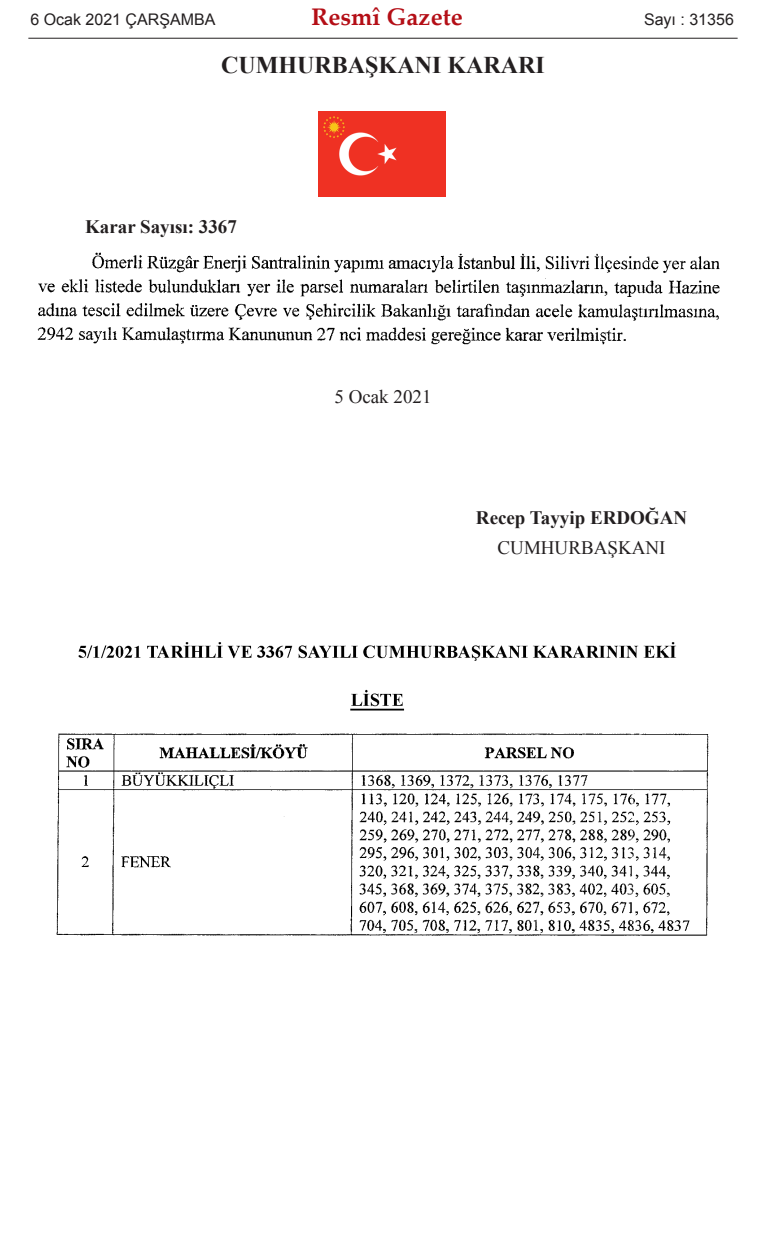
<style>
.page{position:relative;width:766px;height:1259px;background:#fff}
.page>*{position:absolute;margin:0;border:0;box-sizing:border-box;transform-origin:0 0}
.t1{font:700 24px "Times New Roman";color:#231f20}
.t2{font:700 24px "Palatino Linotype";color:#b40e16}
.t3{font:700 19px "Times New Roman";color:#231f20}
.t4{font:19px "Times New Roman";color:#231f20}
.t5{font:16px "Arial";color:#231f20}
</style>
<div class="page">
<img style="left:318px;top:111px;width:127px;height:85px">
<img style="left:37px;top:252px;width:683px;height:93px">
<img style="left:56px;top:642px;width:653px;height:294px">
<hr style="left:28px;top:38px;width:709px;height:1px;background:#231f20">
<p class="t5" style="left:30px;top:11px;width:186px">6 Ocak 2021 ÇARŞAMBA</p>
<p class="t2" style="left:311px;top:8px;width:153px">Resmî Gazete</p>
<p class="t5" style="left:643px;top:11px;width:91px">Sayı : 31356</p>
<p class="t1" style="left:221px;top:52px;width:325px">CUMHURBAŞKANI KARARI</p>
<p class="t3" style="left:85px;top:216px;width:153px">Karar Sayısı: 3367</p>
<p class="t4" style="left:334px;top:386px;width:99px">5 Ocak 2021</p>
<p class="t3" style="left:476px;top:506px;width:213px">Recep Tayyip ERDOĞAN</p>
<p class="t4" style="left:497px;top:536px;width:169px">CUMHURBAŞKANI</p>
</div>
